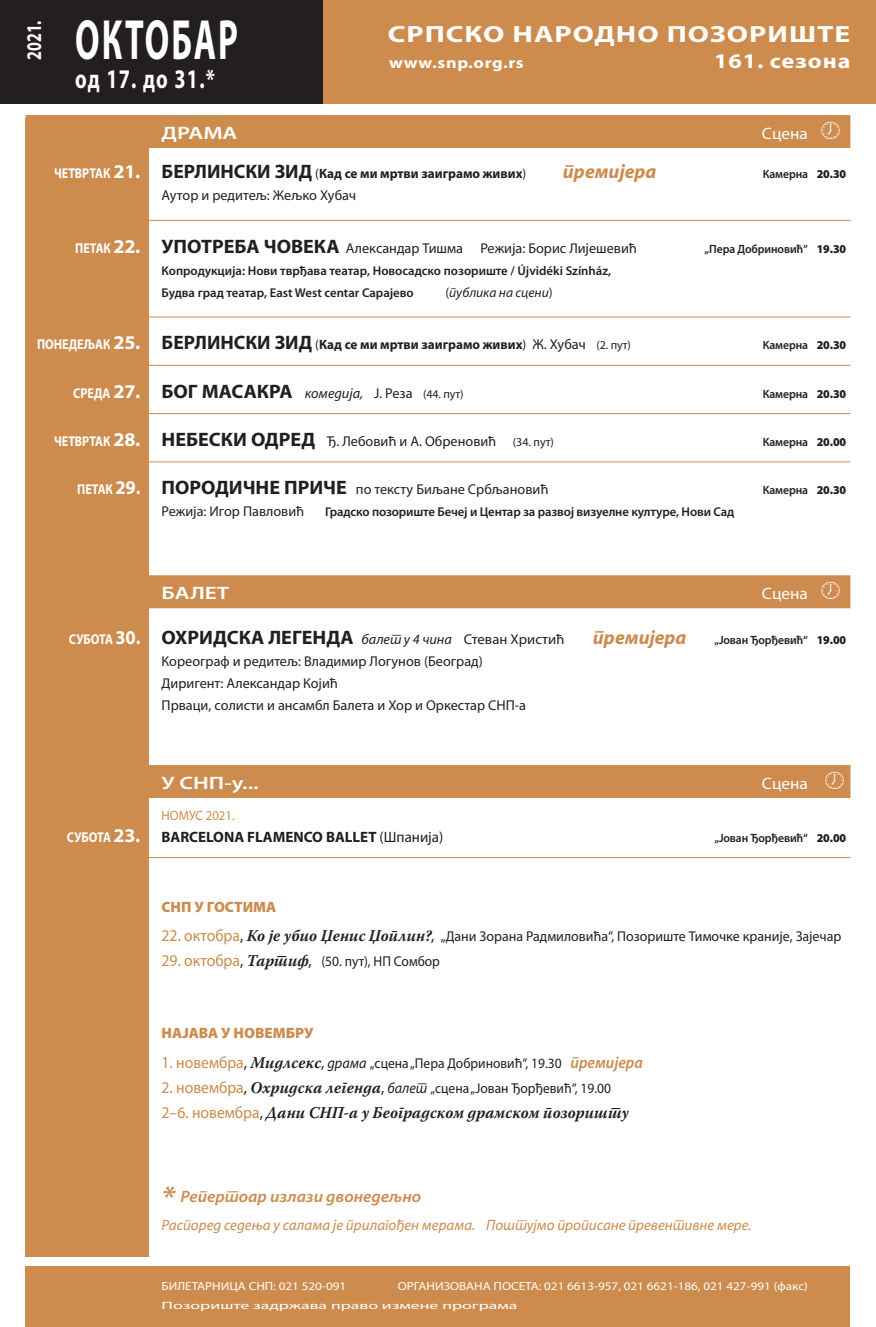
<style>
.page{position:relative;width:876px;height:1327px;background:#fff}
.page>*{position:absolute;margin:0;border:0;box-sizing:border-box;transform-origin:0 0}
.body_text{font:700 57px "Myriad Pro";letter-spacing:.06em;color:#fff;scale:.6 1}
.body_text-2{font:700 27px "Myriad Pro";letter-spacing:.06em;color:#fff;scale:.75 1}
.body_text-3{font:700 23.55px "Myriad Pro";letter-spacing:.035em;color:#fff;scale:1.26 1}
.body_text-4{font:700 21px "Myriad Pro";color:#fff;scale:.76 1}
.body_text-5{font:700 20.85px "Myriad Pro";letter-spacing:.035em;color:#fff;scale:1.16 1}
.body_text-6{font:700 19.5px "Myriad Pro";color:#231f20}
.body_text-7{font:italic 700 19.5px "Myriad Pro";color:#cd8b4d}
.scena{font:600 18px "Myriad Pro";color:#fff;scale:1.3 1}
.body_text-8{font:italic 700 16.5px "Warnock Pro";letter-spacing:.005em;color:#231f20;scale:.95 1}
.body_text-9{font:italic 600 16.5px "Myriad Pro";color:#cd8b4d;scale:1.05 1}
.scena-2{font:16.5px "Myriad Pro";color:#fff;scale:1.05 1}
.body_text-10{font:700 15.6px "Myriad Pro";letter-spacing:.035em;color:#fff;scale:1.16 1}
.body_text-11{font:italic 15px "Myriad Pro";color:#cd8b4d}
.body_text-12{font:700 15px "Myriad Pro";color:#231f20}
.body_text-13{font:900 15px "Myriad Pro";color:#cd8b4d}
.body_text-14{font:14.25px "Myriad Pro";color:#231f20}
.body_text-15{font:14.25px "Myriad Pro";color:#231f20;scale:.95 1}
.linija{font:14.25px "Myriad Pro";color:#231f20}
.body_text-16{font:700 13.5px "Myriad Pro";color:#231f20}
.body_text-17{font:italic 13.5px "Myriad Pro";color:#231f20}
.body_text-18{font:13.5px "Myriad Pro";color:#cd8b4d;scale:.95 1}
.body_text-19{font:600 12.75px "Myriad Pro";letter-spacing:-.005em;color:#231f20}
.body_text-20{font:600 12px "Myriad Pro";letter-spacing:-.01em;color:#231f20}
.body_text-21{font:11.7px "Myriad Pro";color:#fff;scale:1.13 1}
.body_text-22{font:10.5px "Myriad Pro";color:#fff;scale:1.7 1}
.s1{font-size:14.25px;color:#fff}
.s2{font-size:19.5px;color:#fff}
.s3{font-size:19.5px}
.s4{font-weight:400}
.s5{font-weight:900}
.s6{font-weight:700;color:#fff}
.s7{font-weight:700;font-size:19.5px;color:#fff}
.s8{font-weight:700;font-size:19.5px}
.s9{font-style:normal}
.s10{font-weight:400;font-size:14.25px}
.s11{font-weight:400;font-size:12px}
.s12{color:#fff}
.s13{font-weight:400;font-style:italic;font-size:14.25px}
.s14{font-size:12px}
.s15{font-size:16.5px;color:#cd8b4d}
.s16{font-size:16.5px}
.s17{font-family:"Warnock Pro";font-weight:700;font-style:italic;font-size:16.5px}
.s18{font-style:italic;font-size:15px}
.s19{font-weight:600;font-style:italic;font-size:16.5px;color:#cd8b4d}
.s20{font-family:"Myriad Pro";font-weight:400;font-style:normal;color:#cd8b4d}
.s21{font-family:"Myriad Pro";font-weight:400;font-style:normal}
.s22{font-size:30px}
</style>
<div class="page">
<div style="left:26px;top:118px;width:123px;height:1138px;background:#cd8b4d"></div>
<div style="left:26px;top:115px;width:824px;height:33px;background:#cd8b4d"></div>
<hr style="left:26px;top:220px;width:824px;height:1px;background:#cd8b4d">
<hr style="left:26px;top:317px;width:824px;height:1px;background:#cd8b4d">
<hr style="left:26px;top:365px;width:824px;height:1px;background:#cd8b4d">
<hr style="left:26px;top:413px;width:824px;height:1px;background:#cd8b4d">
<hr style="left:26px;top:462px;width:824px;height:1px;background:#cd8b4d">
<div style="left:26px;top:575px;width:824px;height:33px;background:#cd8b4d"></div>
<div style="left:26px;top:765px;width:824px;height:33px;background:#cd8b4d"></div>
<hr style="left:26px;top:857px;width:824px;height:1px;background:#cd8b4d">
<div style="left:26px;top:1266px;width:824px;height:61px;background:#cd8b4d"></div>
<div style="left:0;top:0;width:323px;height:103px;background:#231f20"></div>
<div style="left:323px;top:0;width:553px;height:103px;background:#cd8b4d"></div>
<p class="body_text" style="left:75px;top:8px;width:273px">ОКТОБАР</p>
<p class="body_text-4" style="left:22px;top:60px;width:54px;rotate:-90deg">2021.</p>
<p class="body_text-3" style="left:388px;top:21px;width:369px">СРПСКО НАРОДНО ПОЗОРИШТЕ</p>
<p class="body_text-10" style="left:389px;top:54px;width:118px">www.snp.org.rs</p>
<p class="body_text-5" style="left:714px;top:49px;width:119px">161. сезона</p>
<p class="body_text-2" style="left:75px;top:64px;width:188px">од 17. до 31.*</p>
<p class="scena" style="left:162px;top:123px;width:60px">ДРАМА</p>
<p class="scena-2" style="left:762px;top:124px;width:45px">Сцена</p>
<p class="body_text-16" style="left:54px;top:166px;width:474px"><span class="s1">ЧЕТВРТАК</span> <span class="s2">21.</span> <span class="s3">БЕРЛИНСКИ ЗИД</span> <span class="s4">(</span>Кад се ми мртви заиграмо живих<span class="s4">)</span></p>
<p class="body_text-7" style="left:563px;top:161px;width:95px">премијера</p>
<p class="body_text-20" style="left:763px;top:167px;width:85px">Камерна <span class="s5">20.30</span></p>
<p class="linija" style="left:162px;top:187px;width:196px">Аутор и редитељ: Жељко Хубач</p>
<p class="body_text-14" style="left:75px;top:240px;width:563px"><span class="s6">ПЕТАК</span> <span class="s7">22.</span> <span class="s8">УПОТРЕБА ЧОВЕКА</span> Александар Тишма Режија: Борис Лијешевић</p>
<p class="body_text-20" style="left:704px;top:242px;width:143px">„Пера Добриновић“ <span class="s5">19.30</span></p>
<p class="body_text-19" style="left:162px;top:263px;width:451px">Копродукција: Нови тврђава театар, Новосадско позориште / Újvidéki Színház,</p>
<p class="body_text-19" style="left:162px;top:285px;width:254px">Будва град театар, East West centar Сарајево</p>
<p class="body_text-17" style="left:445px;top:285px;width:109px"><span class="s9">(</span>публика на сцени<span class="s9">)</span></p>
<p class="body_text-16" style="left:37px;top:337px;width:595px"><span class="s1">ПОНЕДЕЉАК</span> <span class="s2">25.</span> <span class="s3">БЕРЛИНСКИ ЗИД</span> <span class="s4">(</span>Кад се ми мртви заиграмо живих<span class="s4">)</span> <span class="s10">Ж. Хубач</span> <span class="s11">(2. пут)</span></p>
<p class="body_text-20" style="left:763px;top:338px;width:85px">Камерна <span class="s5">20.30</span></p>
<p class="body_text-6" style="left:73px;top:380px;width:392px"><span class="s1">СРЕДА</span> <span class="s12">27.</span> БОГ МАСАКРА <span class="s13">комедија,</span> <span class="s10">Ј. Реза</span> <span class="s11">(44. пут)</span></p>
<p class="body_text-20" style="left:763px;top:387px;width:85px">Камерна <span class="s5">20.30</span></p>
<p class="body_text-14" style="left:54px;top:433px;width:501px"><span class="s6">ЧЕТВРТАК</span> <span class="s7">28.</span> <span class="s8">НЕБЕСКИ ОДРЕД</span> Ђ. Лебовић и А. Обреновић <span class="s14">(34. пут)</span></p>
<p class="body_text-20" style="left:763px;top:435px;width:85px">Камерна <span class="s5">20.00</span></p>
<p class="body_text-14" style="left:77px;top:481px;width:473px"><span class="s6">ПЕТАК</span> <span class="s7">29.</span> <span class="s8">ПОРОДИЧНЕ ПРИЧЕ</span> по тексту Биљане Србљановић</p>
<p class="body_text-20" style="left:763px;top:483px;width:85px">Камерна <span class="s5">20.30</span></p>
<p class="body_text-14" style="left:162px;top:504px;width:144px">Режија: Игор Павловић</p>
<p class="body_text-19" style="left:325px;top:505px;width:411px">Градско позориште Бечеј и Центар за развој визуелне културе, Нови Сад</p>
<p class="scena" style="left:162px;top:583px;width:54px">БАЛЕТ</p>
<p class="scena-2" style="left:762px;top:585px;width:45px">Сцена</p>
<p class="body_text-6" style="left:69px;top:626px;width:497px"><span class="s1">СУБОТА</span> <span class="s12">30.</span> ОХРИДСКА ЛЕГЕНДА <span class="s13">балет у 4 чина</span> <span class="s10">Стеван Христић</span></p>
<p class="body_text-7" style="left:593px;top:627px;width:95px">премијера</p>
<p class="body_text-20" style="left:714px;top:633px;width:133px">„Јован Ђорђевић“ <span class="s5">19.00</span></p>
<p class="body_text-14" style="left:162px;top:653px;width:323px">Кореограф и редитељ: Владимир Логунов (Београд)</p>
<p class="body_text-14" style="left:162px;top:675px;width:178px">Диригент: Александар Којић</p>
<p class="body_text-14" style="left:162px;top:697px;width:366px">Прваци, солисти и ансамбл Балета и Хор и Оркестар СНП-а</p>
<p class="scena" style="left:162px;top:773px;width:76px">У СНП-у...</p>
<p class="scena-2" style="left:762px;top:774px;width:45px">Сцена</p>
<p class="body_text-18" style="left:162px;top:807px;width:78px">НОМУС 2021.</p>
<p class="body_text-12" style="left:67px;top:828px;width:378px"><span class="s1">СУБОТА</span> <span class="s2">23.</span> BARCELONA FLAMENCO BALLET <span class="s4">(Шпанија)</span></p>
<p class="body_text-20" style="left:714px;top:831px;width:133px">„Јован Ђорђевић“ <span class="s5">20.00</span></p>
<p class="body_text-13" style="left:162px;top:898px;width:116px">СНП У ГОСТИМА</p>
<p class="body_text-14" style="left:162px;top:928px;width:681px"><span class="s15">22. октобра</span><span class="s16">,</span> <span class="s17">Ко је убио Џенис Џоплин?</span><span class="s16">,</span> „Дани Зорана Радмиловића“, Позориште Тимочке краније, Зајечар</p>
<p class="body_text-15" style="left:162px;top:953px;width:294px"><span class="s15">29. октобра</span><span class="s16">,</span> <span class="s17">Тартиф</span><span class="s16">,</span> (50. пут), НП Сомбор</p>
<p class="body_text-13" style="left:162px;top:1024px;width:153px">НАЈАВА У НОВЕМБРУ</p>
<p class="body_text-15" style="left:162px;top:1055px;width:508px"><span class="s15">1. новембра</span><span class="s16">,</span> <span class="s17">Мидлсекс</span><span class="s16">,</span> <span class="s18">драма</span> „сцена „Пера Добриновић“, 19.30 <span class="s19">премијера</span></p>
<p class="body_text-15" style="left:162px;top:1080px;width:475px"><span class="s15">2. новембра</span><span class="s16">,</span> <span class="s17">Охридска легенда</span><span class="s16">,</span> <span class="s18">балет</span> „сцена „Јован Ђорђевић“, 19.00</p>
<p class="body_text-8" style="left:162px;top:1102px;width:493px"><span class="s20">2–6. новембра</span><span class="s21">,</span> Дани СНП-а у Београдском драмском позоришту</p>
<p class="body_text-9" style="left:162px;top:1187px;width:249px"><span class="s22">*</span> Репертоар излази двонедељно</p>
<p class="body_text-11" style="left:162px;top:1217px;width:592px">Распоред седења у салама је прилагођен мерама. Поштујмо прописане превентивне мере.</p>
<p class="body_text-21" style="left:162px;top:1279px;width:165px">БИЛЕТАРНИЦА СНП: 021 520-091</p>
<p class="body_text-21" style="left:398px;top:1279px;width:364px">ОРГАНИЗОВАНА ПОСЕТА: 021 6613-957, 021 6621-186, 021 427-991 (факс)</p>
<p class="body_text-22" style="left:162px;top:1300px;width:211px">Позориште задржава право измене програма</p>
</div>
